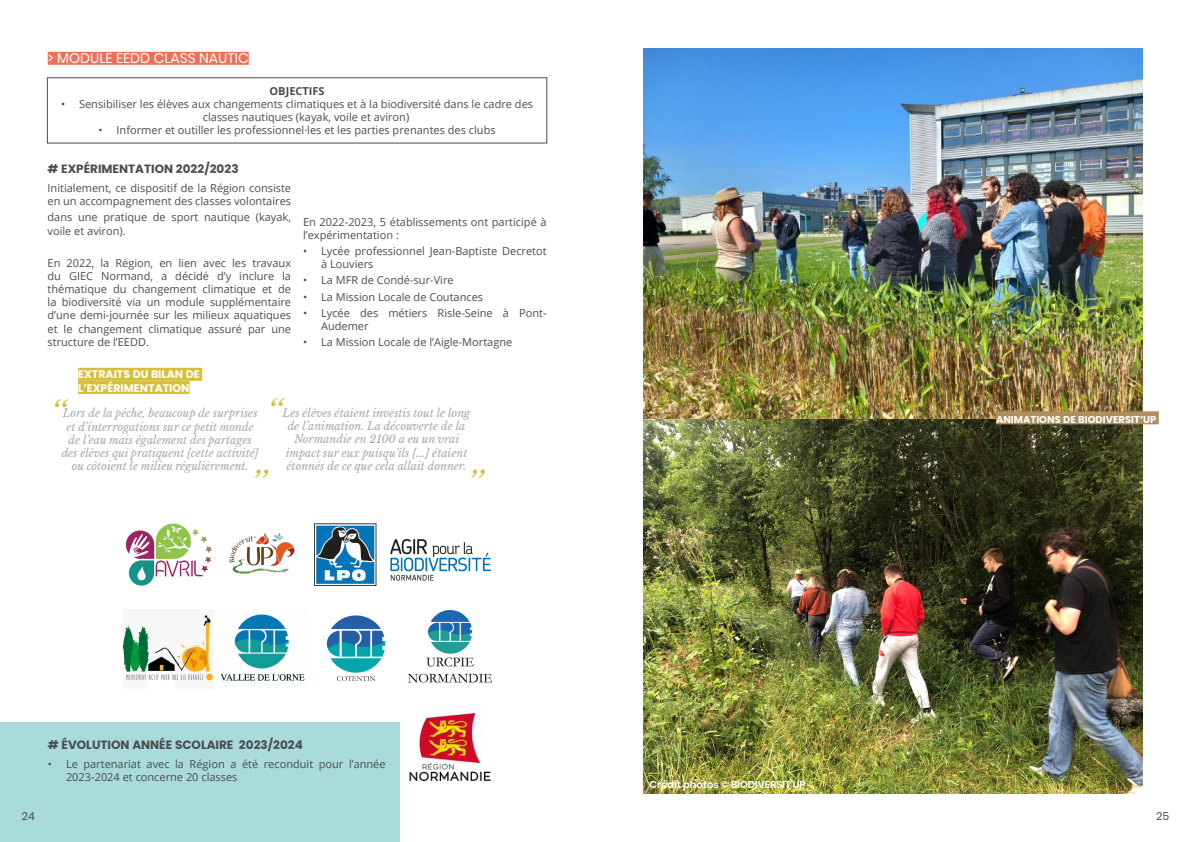
<style>
.page{position:relative;width:1191px;height:842px;background:#fff}
.page>*{position:absolute;margin:0;border:0;box-sizing:border-box;transform-origin:0 0}
.Big_phrase{font:italic 30px "Libre Baskerville";color:#d7bf3a}
.H3_-_soutien{font:14px "Poppins";color:#fff}
.t1{font:700 12px "Poppins";color:#4b4c4d}
.puces_normales{font:11px/13.2px "Open Sans";color:#4b4c4d}
.Big_phrase-2{font:italic 11px/13.2px "Libre Baskerville";color:#a7a9a9;text-align:center}
.H3_-_Vie_asso{font:700 11px/13.2px "Poppins";color:#fff}
.Objectifs{font:700 11px "Open Sans";color:#4b4c4d}
.t2{font:11px "Poppins";color:#4b4c4d}
.H3_-_Vie_asso-2{font:600 10px "Poppins";color:#fff}
.H3_-_Vie_asso-3{font:700 10px "Poppins";color:#fff}
</style>
<div class="page">
<div style="left:48px;top:52px;width:201px;height:13px;background:#f06f5a"></div>
<img style="left:125px;top:523px;width:87px;height:63px">
<img style="left:123px;top:615px;width:90px;height:69px">
<img style="left:220px;top:614px;width:85px;height:67px">
<img style="left:326px;top:615px;width:60px;height:66px">
<img style="left:314px;top:523px;width:177px;height:63px">
<img style="left:229px;top:533px;width:66px;height:41px">
<img style="left:408px;top:610px;width:84px;height:73px">
<div style="left:0;top:722px;width:400px;height:120px;background:#a8dbd9"></div>
<div style="left:78px;top:368px;width:124px;height:13px;background:#d7bf3a"></div>
<div style="left:78px;top:381px;width:111px;height:13px;background:#d7bf3a"></div>
<img style="left:644px;top:48px;width:498px;height:372px">
<img style="left:644px;top:420px;width:498px;height:374px">
<div style="left:996px;top:411px;width:162px;height:13px;background:#ad8e5e"></div>
<img style="left:409px;top:712px;width:82px;height:70px">
<p class="H3_-_soutien" style="left:48px;top:50px;width:202px">&gt; MODULE EEDD CLASS NAUTIC</p>
<p class="Objectifs" style="left:269px;top:83px;width:57px">OBJECTIFS</p>
<p class="puces_normales" style="left:203px;top:97px;width:332px;text-indent:-142px">• Sensibiliser les élèves aux changements climatiques et à la biodiversité dans le cadre des classes nautiques (kayak, voile et aviron)</p>
<p class="puces_normales" style="left:99px;top:124px;width:398px">• Informer et outiller les professionnel·les et les parties prenantes des clubs</p>
<h4 class="t1" style="left:48px;top:162px;width:192px"># EXPÉRIMENTATION 2022/2023</h4>
<p class="puces_normales" style="left:48px;top:181px;width:245px">Initialement, ce dispositif de la Région consiste en un accompagnement des classes volontaires</p>
<p class="puces_normales" style="left:48px;top:210px;width:245px">dans une pratique de sport nautique (kayak, voile et aviron).</p>
<p class="puces_normales" style="left:48px;top:256px;width:245px;text-align:justify">En 2022, la Région, en lien avec les travaux du GIEC Normand, a décidé d’y inclure la thématique du changement climatique et de la biodiversité via un module supplémentaire d’une demi-journée sur les milieux aquatiques et le changement climatique assuré par une structure de l’EEDD.</p>
<p class="puces_normales" style="left:303px;top:215px;width:245px">En 2022-2023, 5 établissements ont participé à l’expérimentation :</p>
<p class="puces_normales" style="left:321px;top:244px;width:227px;text-indent:-18px">• Lycée professionnel Jean-Baptiste Decretot à Louviers</p>
<p class="puces_normales" style="left:303px;top:274px;width:152px">• La MFR de Condé-sur-Vire</p>
<p class="puces_normales" style="left:303px;top:290px;width:181px">• La Mission Locale de Coutances</p>
<p class="puces_normales" style="left:321px;top:306px;width:227px;text-indent:-18px">• Lycée des métiers Risle-Seine à Pont-<br>Audemer</p>
<p class="puces_normales" style="left:303px;top:335px;width:211px">• La Mission Locale de l’Aigle-Mortagne</p>
<p class="H3_-_Vie_asso" style="left:78px;top:368px;width:123px">EXTRAITS DU BILAN DE<br>L’EXPÉRIMENTATION</p>
<p class="Big_phrase" style="left:267px;top:394px;width:17px">‘‘</p>
<p class="Big_phrase" style="left:51px;top:395px;width:17px">‘‘</p>
<p class="Big_phrase-2" style="left:283px;top:406px;width:189px">Les élèves étaient investis tout le long de l’animation. La découverte de la Normandie en 2100 a eu un vrai impact sur eux puisqu’ils [...] étaient étonnés de ce que cela allait donner.</p>
<p class="Big_phrase-2" style="left:62px;top:407px;width:198px">Lors de la pêche, beaucoup de surprises et d’interrogations sur ce petit monde de l’eau mais également des partages des élèves qui pratiquent [cette activité] ou côtoient le milieu régulièrement.</p>
<p class="Big_phrase" style="left:251px;top:466px;width:16px">’’</p>
<p class="Big_phrase" style="left:467px;top:465px;width:16px">’’</p>
<h4 class="t1" style="left:48px;top:738px;width:256px"># ÉVOLUTION ANNÉE SCOLAIRE 2023/2024</h4>
<p class="puces_normales" style="left:66px;top:757px;width:321px;text-indent:-18px">• Le partenariat avec la Région a été reconduit pour l’année<br>2023-2024 et concerne 20 classes</p>
<p class="H3_-_Vie_asso-2" style="left:649px;top:779px;width:157px">Crédit photos © BIODIVERSIT’UP</p>
<p class="H3_-_Vie_asso-3" style="left:996px;top:413px;width:162px">ANIMATIONS DE BIODIVERSIT’UP</p>
<p class="t2" style="left:22px;top:809px;width:15px">24</p>
<p class="t2" style="left:1156px;top:809px;width:15px">25</p>
</div>
